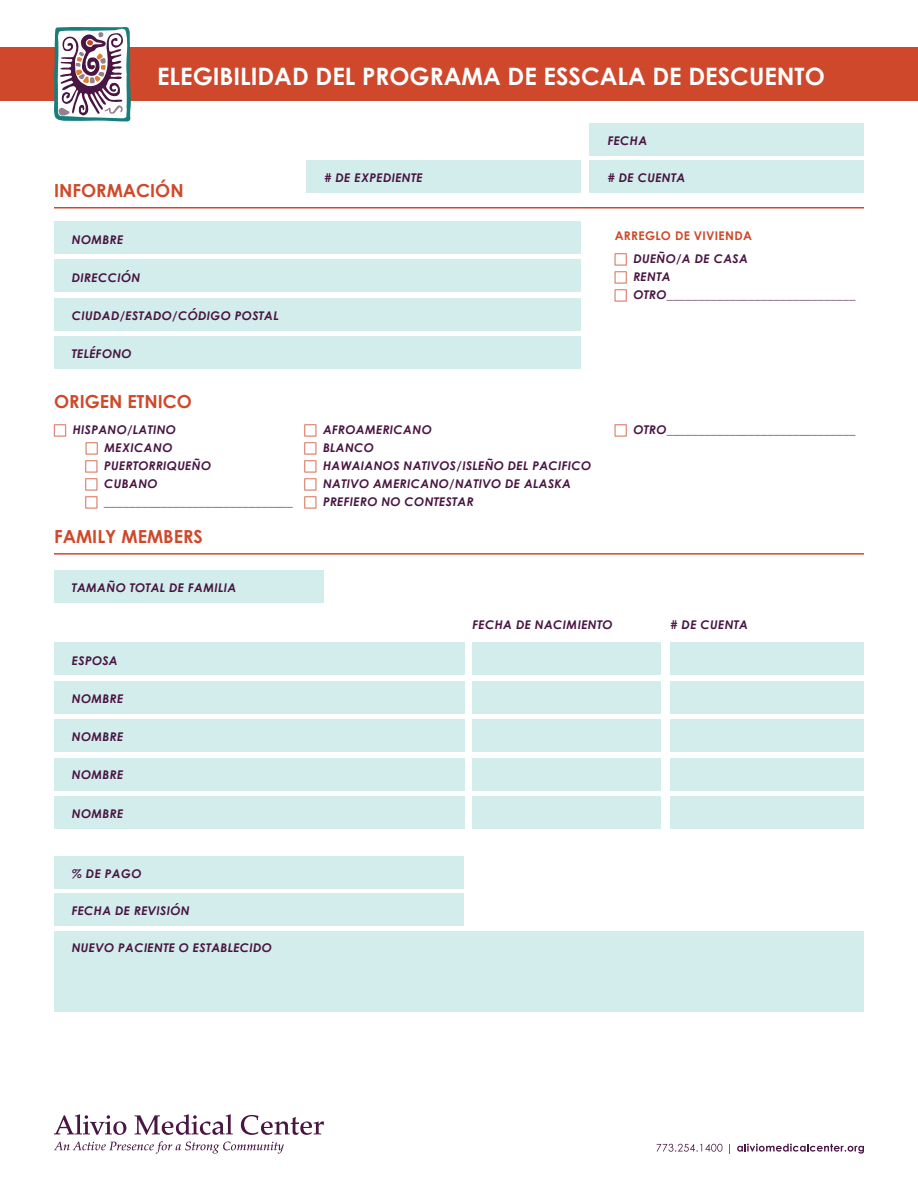
<style>
.page{position:relative;width:918px;height:1188px;background:#fff}
.page>*{position:absolute;margin:0;border:0;box-sizing:border-box;transform-origin:0 0}
.t1{font:700 24px "Century Gothic";color:#fff}
.t2{font:700 18px "Century Gothic";color:#ce492a}
.t3{font:italic 700 12px/18px "Century Gothic";letter-spacing:.025em;color:#491542}
.t4{font:700 12px "Century Gothic";letter-spacing:.025em;color:#ce492a}
</style>
<div class="page">
<div style="left:54px;top:221px;width:527px;height:33px;background:#d3ecec"></div>
<div style="left:54px;top:260px;width:527px;height:32px;background:#d3ecec"></div>
<div style="left:54px;top:298px;width:527px;height:33px;background:#d3ecec"></div>
<hr style="left:54px;top:207px;width:810px;height:1px;background:#ce492a">
<div style="left:0;top:47px;width:918px;height:54px;background:#cf482b"></div>
<svg style="left:54px;top:27px;width:77px;height:95px"></svg>
<svg style="left:54px;top:1141px;width:230px;height:13px"></svg>
<svg style="left:54px;top:1114px;width:72px;height:21px"></svg>
<svg style="left:135px;top:1114px;width:98px;height:21px"></svg>
<svg style="left:241px;top:1115px;width:83px;height:20px"></svg>
<svg style="left:657px;top:1144px;width:65px;height:8px"></svg>
<svg style="left:737px;top:1144px;width:127px;height:10px"></svg>
<div style="left:590px;top:123px;width:274px;height:32px;background:#d3ecec"></div>
<div style="left:590px;top:160px;width:274px;height:33px;background:#d3ecec"></div>
<div style="left:54px;top:337px;width:527px;height:32px;background:#d3ecec"></div>
<div style="left:307px;top:160px;width:274px;height:33px;background:#d3ecec"></div>
<hr style="left:54px;top:553px;width:810px;height:2px;background:#ce492a">
<div style="left:54px;top:642px;width:410px;height:33px;background:#d3ecec"></div>
<div style="left:54px;top:681px;width:410px;height:32px;background:#d3ecec"></div>
<div style="left:54px;top:719px;width:410px;height:33px;background:#d3ecec"></div>
<div style="left:54px;top:758px;width:410px;height:32px;background:#d3ecec"></div>
<div style="left:54px;top:796px;width:410px;height:33px;background:#d3ecec"></div>
<div style="left:472px;top:642px;width:189px;height:33px;background:#d3ecec"></div>
<div style="left:472px;top:681px;width:189px;height:32px;background:#d3ecec"></div>
<div style="left:472px;top:719px;width:189px;height:33px;background:#d3ecec"></div>
<div style="left:472px;top:758px;width:189px;height:32px;background:#d3ecec"></div>
<div style="left:472px;top:796px;width:189px;height:33px;background:#d3ecec"></div>
<div style="left:670px;top:642px;width:194px;height:33px;background:#d3ecec"></div>
<div style="left:670px;top:681px;width:194px;height:32px;background:#d3ecec"></div>
<div style="left:670px;top:719px;width:194px;height:33px;background:#d3ecec"></div>
<div style="left:670px;top:758px;width:194px;height:32px;background:#d3ecec"></div>
<div style="left:670px;top:796px;width:194px;height:33px;background:#d3ecec"></div>
<div style="left:54px;top:856px;width:409px;height:32px;background:#d3ecec"></div>
<div style="left:54px;top:893px;width:409px;height:33px;background:#d3ecec"></div>
<div style="left:54px;top:931px;width:810px;height:81px;background:#d3ecec"></div>
<div style="left:54px;top:571px;width:270px;height:32px;background:#d3ecec"></div>
<h1 class="t1" style="left:157px;top:61px;width:669px">ELEGIBILIDAD DEL PROGRAMA DE ESSCALA DE DESCUENTO</h1>
<h2 class="t2" style="left:54px;top:179px;width:131px">INFORMACIÓN</h2>
<p class="t3" style="left:72px;top:230px;width:53px">NOMBRE</p>
<p class="t3" style="left:72px;top:268px;width:70px">DIRECCIÓN</p>
<p class="t3" style="left:72px;top:306px;width:208px">CIUDAD/ESTADO/CÓDIGO POSTAL</p>
<p class="t3" style="left:72px;top:345px;width:61px">TELÉFONO</p>
<h2 class="t2" style="left:54px;top:391px;width:139px">ORIGEN ETNICO</h2>
<p class="t3" style="left:104px;top:420px;width:190px;text-indent:-32px">HISPANO/LATINO<br>MEXICANO<br>PUERTORRIQUEÑO<br>CUBANO ______________________________</p>
<h2 class="t2" style="left:54px;top:525px;width:150px">FAMILY MEMBERS</h2>
<p class="t3" style="left:72px;top:579px;width:166px">TAMAÑO TOTAL DE FAMILIA</p>
<p class="t3" style="left:72px;top:651px;width:47px">ESPOSA</p>
<p class="t3" style="left:72px;top:689px;width:53px">NOMBRE</p>
<p class="t3" style="left:72px;top:727px;width:53px">NOMBRE</p>
<p class="t3" style="left:72px;top:766px;width:53px">NOMBRE</p>
<p class="t3" style="left:72px;top:804px;width:53px">NOMBRE</p>
<p class="t3" style="left:72px;top:864px;width:71px">% DE PAGO</p>
<p class="t3" style="left:72px;top:901px;width:120px">FECHA DE REVISIÓN</p>
<p class="t3" style="left:72px;top:939px;width:202px">NUEVO PACIENTE O ESTABLECIDO</p>
<p class="t3" style="left:324px;top:168px;width:100px"># DE EXPEDIENTE</p>
<p class="t3" style="left:608px;top:131px;width:41px">FECHA</p>
<p class="t3" style="left:608px;top:168px;width:79px"># DE CUENTA</p>
<p class="t4" style="left:615px;top:229px;width:139px">ARREGLO DE VIVIENDA</p>
<p class="t3" style="left:633px;top:249px;width:224px">DUEÑO/A DE CASA<br>RENTA<br>OTRO______________________________</p>
<p class="t3" style="left:323px;top:420px;width:270px">AFROAMERICANO<br>BLANCO<br>HAWAIANOS NATIVOS/ISLEÑO DEL PACIFICO<br>NATIVO AMERICANO/NATIVO DE ALASKA<br>PREFIERO NO CONTESTAR</p>
<p class="t3" style="left:633px;top:420px;width:224px">OTRO______________________________</p>
<p class="t3" style="left:472px;top:615px;width:142px">FECHA DE NACIMIENTO</p>
<p class="t3" style="left:670px;top:615px;width:79px"># DE CUENTA</p>
</div>
